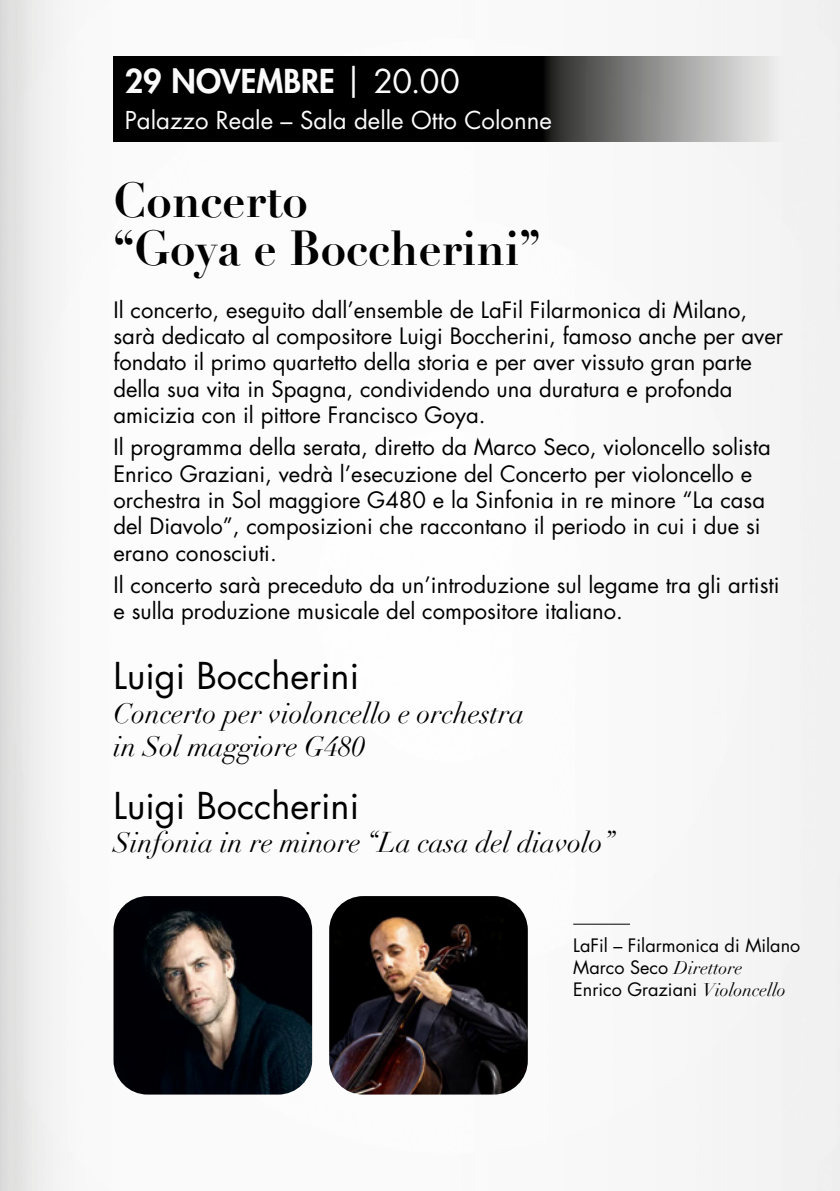
<style>
.page{position:relative;width:840px;height:1191px;background:#fff}
.page>*{position:absolute;margin:0;border:0;box-sizing:border-box;transform-origin:0 0}
.t1{font:700 48px/48px "Didot";color:#000;scale:.95 1}
.t2{font:36px "Futura Std";color:#000}
.t3{font:800 32px "Futura Std";color:#fff}
.t4{font:italic 28px/33.6px "Didot";color:#000}
.t5{font:24px "Futura Std";color:#fff}
.t6{font:22px/26.4px "Futura Std";color:#000}
.t7{font:18px/21.6px "Futura Std";color:#000}
.s1{font-weight:400}
.s2{font-family:"Didot";font-style:italic}
</style>
<div class="page">
<img style="left:0;top:0;width:839px;height:1191px">
<h3 class="t3" style="left:125px;top:61px;width:336px">29 NOVEMBRE <span class="s1">| 20.00</span></h3>
<p class="t5" style="left:125px;top:105px;width:428px">Palazzo Reale – Sala delle Otto Colonne</p>
<h1 class="t1" style="left:113px;top:176px;width:450px">Concerto<br>“Goya e Boccherini”</h1>
<p class="t6" style="left:113px;top:296px;width:670px">Il concerto, eseguito dall’ensemble de LaFil Filarmonica di Milano, sarà dedicato al compositore Luigi Boccherini, famoso anche per aver fondato il primo quartetto della storia e per aver vissuto gran parte della sua vita in Spagna, condividendo una duratura e profonda amicizia con il pittore Francisco Goya.</p>
<p class="t6" style="left:113px;top:434px;width:658px">Il programma della serata, diretto da Marco Seco, violoncello solista Enrico Graziani, vedrà l’esecuzione del Concerto per violoncello e orchestra in Sol maggiore G480 e la Sinfonia in re minore “La casa del Diavolo”, composizioni che raccontano il periodo in cui i due si erano conosciuti.</p>
<p class="t6" style="left:113px;top:572px;width:667px">Il concerto sarà preceduto da un’introduzione sul legame tra gli artisti e sulla produzione musicale del compositore italiano.</p>
<h2 class="t2" style="left:113px;top:653px;width:247px">Luigi Boccherini</h2>
<p class="t4" style="left:113px;top:696px;width:412px">Concerto per violoncello e orchestra in Sol maggiore G480</p>
<h2 class="t2" style="left:113px;top:782px;width:247px">Luigi Boccherini</h2>
<p class="t4" style="left:113px;top:826px;width:502px">Sinfonia in re minore “La casa del diavolo”</p>
<p class="t7" style="left:573px;top:935px;width:228px">LaFil – Filarmonica di Milano<br>Marco Seco <span class="s2">Direttore<br></span>Enrico Graziani <span class="s2">Violoncello</span></p>
</div>
